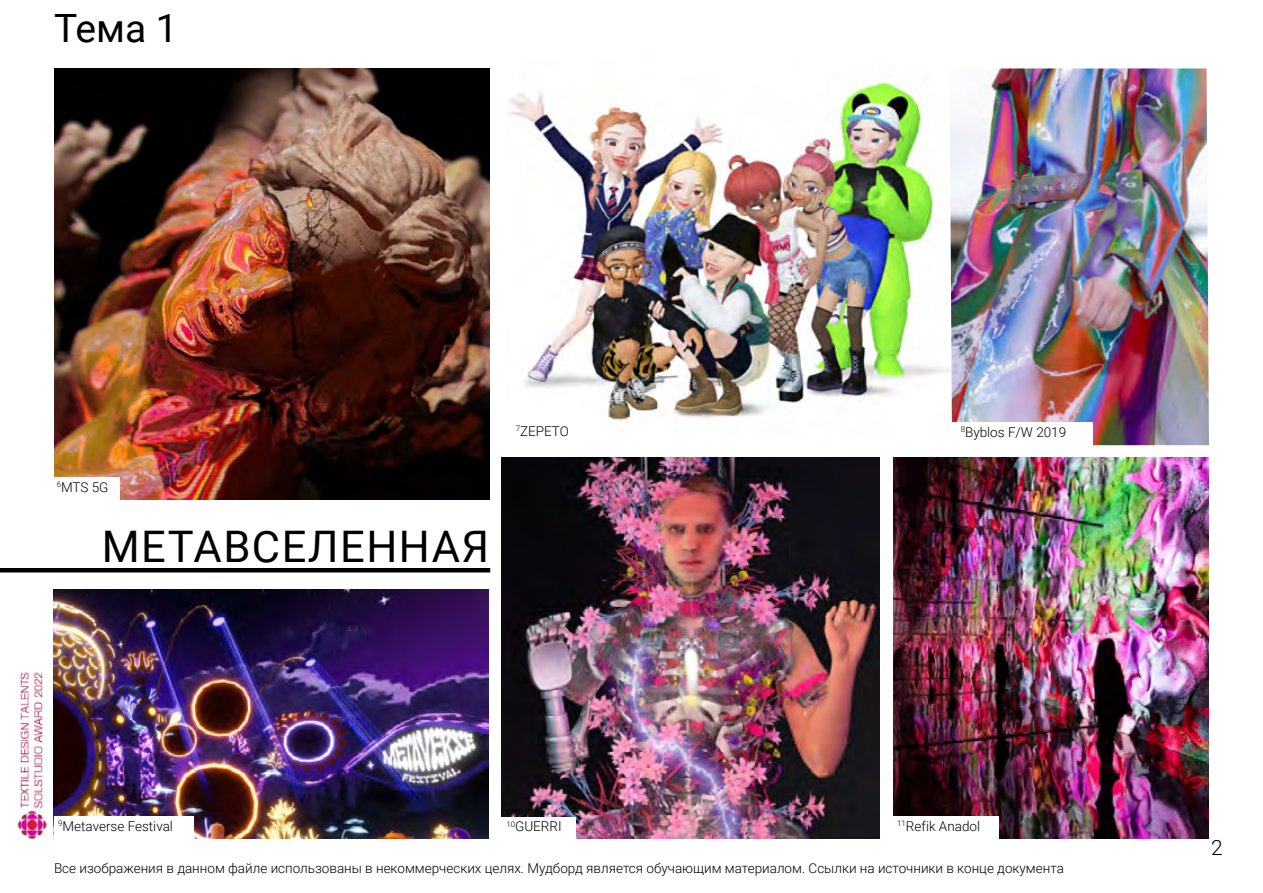
<style>
.page{position:relative;width:1263px;height:893px;background:#fff}
.page>*{position:absolute;margin:0;border:0;box-sizing:border-box;transform-origin:0 0}
.t1{font:43.5px "Roboto";letter-spacing:.035em;color:#000}
.t2{font:39px "Roboto";color:#000}
.t3{font:300 21px "Roboto";color:#000}
.t4{font:300 13.5px "Roboto";color:#000}
.t5{font:300 7.8px "Roboto";color:#000}
</style>
<div class="page">
<img style="left:17px;top:672px;width:30px;height:167px">
<img style="left:54px;top:68px;width:435px;height:432px">
<img style="left:54px;top:590px;width:435px;height:249px">
<img style="left:893px;top:458px;width:316px;height:381px">
<img style="left:502px;top:458px;width:377px;height:381px">
<img style="left:509px;top:82px;width:440px;height:339px">
<img style="left:949px;top:68px;width:260px;height:377px">
<div style="left:53px;top:477px;width:67px;height:24px;background:#fff"></div>
<hr style="left:0;top:568px;width:490px;height:4px;background:#000">
<div style="left:951px;top:422px;width:141px;height:24px;background:#fff"></div>
<div style="left:893px;top:817px;width:105px;height:23px;background:#fff"></div>
<div style="left:501px;top:817px;width:74px;height:23px;background:#fff"></div>
<div style="left:54px;top:817px;width:139px;height:23px;background:#fff"></div>
<h2 class="t2" style="left:54px;top:1px;width:125px">Тема 1</h2>
<p class="t4" style="left:57px;top:477px;width:53px"><sup>6</sup>MTS 5G</p>
<h1 class="t1" style="left:102px;top:516px;width:389px">МЕТАВСЕЛЕННАЯ</h1>
<p class="t4" style="left:516px;top:421px;width:55px"><sup>7</sup>ZEPETO</p>
<p class="t4" style="left:961px;top:422px;width:107px"><sup>8</sup>Byblos F/W 2019</p>
<p class="t5" style="left:58px;top:818px;width:6px">9</p>
<p class="t4" style="left:63px;top:817px;width:112px">Metaverse Festival</p>
<p class="t4" style="left:506px;top:817px;width:57px"><sup>10</sup>GUERRI</p>
<p class="t4" style="left:897px;top:817px;width:84px"><sup>11</sup>Refik Anadol</p>
<p class="t4" style="left:54px;top:859px;width:1011px">Все изображения в данном файле использованы в некоммерческих целях. Мудборд является обучающим материалом. Ссылки на источники в конце документа</p>
<h3 class="t3" style="left:1211px;top:833px;width:13px">2</h3>
</div>
